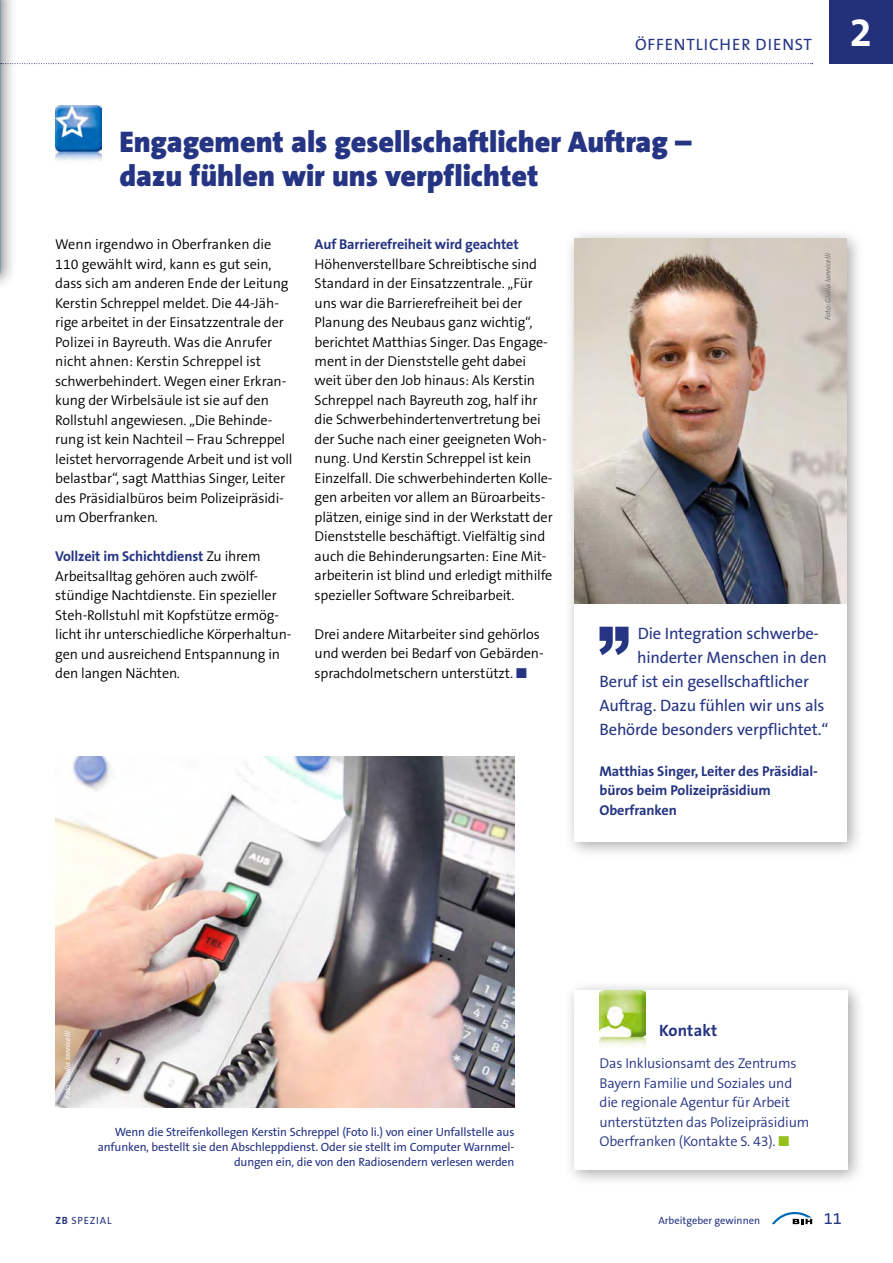
<style>
.page{position:relative;width:893px;height:1263px;background:#fff}
.page>*{position:absolute;margin:0;border:0;box-sizing:border-box;transform-origin:0 0}
.t1{font:700 40.5px "The Sans B W7";color:#fff}
.t2{font:900 30px/34.5px "The Sans B W9";color:#253483}
.P_Vorschalttext{font:16.5px "The Sans B W5 Plain";letter-spacing:-.01em;color:#253483}
.P_Vorschalttext-2{font:16.5px "The Sans B W5 Plain";letter-spacing:.055em;color:#253483}
.t3{font:700 16.5px "The Sans B W7";letter-spacing:.01em;color:#253483}
.P_Fließtext{font:300 14.25px/19.5px "The Sans B W4";letter-spacing:-.01em;color:#000}
.P_Fließtext-2{font:300 14.25px/19.5px "The Sans B W4";letter-spacing:-.01em;color:#253483}
.P_Fließtext-3{font:700 14.25px/19.5px "The Sans B W7";letter-spacing:-.01em;color:#253483}
.t4{font:12px/15px "The Sans B W5 Plain";letter-spacing:-.01em;color:#253483;text-align:right}
.t5{font:10.5px "The Sans B W5 Plain";color:#253483}
.t6{font:10.5px "The Sans B W5 Plain";letter-spacing:.075em;color:#253483}
.t7{font:italic 7.5px "The Sans B W5 Plain";color:#fff}
.t8{font:italic 7.5px "The Sans B W5 Plain";color:#6f6f6e}
.s1{font-family:"The Sans B W4";font-weight:300;color:#000}
.s2{color:#253483}
.s3{color:#94c11c}
.s4{font-family:"The Sans B W7";font-weight:700}
</style>
<div class="page">
<svg style="left:17px;top:63px;width:796px;height:1px"></svg>
<div style="left:0;top:0;width:17px;height:291px;background:#000;opacity:.5"></div>
<div style="left:563px;top:227px;width:301px;height:632px;background:#000;opacity:.35"></div>
<div style="left:574px;top:238px;width:272px;height:603px;background:#fff"></div>
<svg style="left:599px;top:627px;width:29px;height:28px"></svg>
<svg style="left:772px;top:1212px;width:40px;height:12px"></svg>
<div style="left:829px;top:0;width:64px;height:64px;background:#23307a"></div>
<img style="left:55px;top:106px;width:46px;height:55px">
<img style="left:55px;top:756px;width:459px;height:352px">
<img style="left:574px;top:238px;width:272px;height:365px">
<div style="left:563px;top:979px;width:302px;height:208px;background:#000;opacity:.35"></div>
<div style="left:574px;top:990px;width:274px;height:179px;background:#fff"></div>
<img style="left:600px;top:990px;width:46px;height:57px">
<p class="P_Vorschalttext-2" style="left:635px;top:34px;width:179px">ÖFFENTLICHER DIENST</p>
<h1 class="t1" style="left:850px;top:6px;width:24px">2</h1>
<h4 class="t2" style="left:119px;top:124px;width:574px">Engagement als gesellschaftlicher Auftrag – dazu fühlen wir uns verpflichtet</h4>
<p class="P_Fließtext" style="left:55px;top:235px;width:239px">Wenn irgendwo in Oberfranken die 110 gewählt wird, kann es gut sein, dass sich am anderen Ende der Leitung Kerstin Schreppel meldet. Die 44-Jäh&shy;rige arbeitet in der Einsatzzentrale der Polizei in Bayreuth. Was die Anrufer nicht ahnen: Kerstin Schreppel ist schwerbehindert. Wegen einer Erkran&shy;kung der Wirbelsäule ist sie auf den Rollstuhl angewiesen. „Die Behinde&shy;rung ist kein Nachteil – Frau Schreppel leistet hervorragende Arbeit und ist voll belastbar“, sagt Matthias Singer, Leiter des Präsidialbüros beim Polizeipräsidi&shy;um Oberfranken.</p>
<h5 class="P_Fließtext-3" style="left:55px;top:546px;width:207px">Vollzeit im Schichtdienst <span class="s1">Zu ihrem</span></h5>
<p class="P_Fließtext" style="left:55px;top:566px;width:238px">Arbeitsalltag gehören auch zwölf&shy;stündige Nachtdienste. Ein spezieller Steh-Rollstuhl mit Kopfstütze ermög&shy;licht ihr unterschiedliche Körperhaltun&shy;gen und ausreichend Entspannung in den langen Nächten.</p>
<h5 class="P_Fließtext-3" style="left:315px;top:235px;width:206px">Auf Barrierefreiheit wird geachtet</h5>
<p class="P_Fließtext" style="left:315px;top:254px;width:240px">Höhenverstellbare Schreibtische sind Standard in der Einsatzzentrale. „Für uns war die Barrierefreiheit bei der Planung des Neubaus ganz wichtig“, berichtet Matthias Singer. Das Engage&shy;ment in der Dienststelle geht dabei weit über den Job hinaus: Als Kerstin Schreppel nach Bayreuth zog, half ihr die Schwerbehindertenvertretung bei der Suche nach einer geeigneten Woh&shy;nung. Und Kerstin Schreppel ist kein Einzelfall. Die schwerbehinderten Kolle&shy;gen arbeiten vor allem an Büroarbeits&shy;plätzen, einige sind in der Werkstatt der Dienststelle beschäftigt. Vielfältig sind auch die Behinderungsarten: Eine Mit&shy;arbeiterin ist blind und erledigt mithilfe spezieller Software Schreibarbeit.</p>
<p class="P_Fließtext" style="left:315px;top:624px;width:231px">Drei andere Mitarbeiter sind gehörlos und werden bei Bedarf von Gebärden&shy;sprachdolmetschern unterstützt. <span class="s2">■</span></p>
<p class="t8" style="left:823px;top:320px;width:69px;rotate:-90deg">Foto: Giulia Iannicelli</p>
<p class="P_Vorschalttext" style="left:638px;top:623px;width:183px">Die Integration schwerbe-</p>
<p class="P_Vorschalttext" style="left:637px;top:647px;width:191px">hinderter Menschen in den</p>
<p class="P_Vorschalttext" style="left:600px;top:671px;width:211px">Beruf ist ein gesellschaftlicher</p>
<p class="P_Vorschalttext" style="left:600px;top:695px;width:227px">Auftrag. Dazu fühlen wir uns als</p>
<p class="P_Vorschalttext" style="left:600px;top:719px;width:231px">Behörde besonders verpflichtet.“</p>
<p class="P_Fließtext-3" style="left:600px;top:761px;width:219px">Matthias Singer, Leiter des Präsidial&shy;büros beim Polizeipräsidium<br>Oberfranken</p>
<p class="t7" style="left:63px;top:1098px;width:69px;rotate:-90deg">Foto: Giulia Iannicelli</p>
<p class="t4" style="left:98px;top:1124px;width:418px">Wenn die Streifenkollegen Kerstin Schreppel (Foto li.) von einer Unfallstelle aus anfunken, bestellt sie den Abschleppdienst. Oder sie stellt im Computer Warnmel&shy;dungen ein, die von den Radiosendern verlesen werden</p>
<h4 class="t3" style="left:659px;top:1020px;width:60px">Kontakt</h4>
<p class="P_Fließtext-2" style="left:600px;top:1054px;width:211px">Das Inklusionsamt des Zentrums Bayern Familie und Soziales und die regionale Agentur für Arbeit unterstützten das Polizeipräsidium Oberfranken (Kontakte S. 43). <span class="s3">■</span></p>
<p class="t6" style="left:55px;top:1214px;width:58px"><span class="s4">ZB</span> SPEZIAL</p>
<p class="t5" style="left:658px;top:1214px;width:103px">Arbeitgeber gewinnen</p>
<p class="P_Vorschalttext" style="left:824px;top:1208px;width:20px">11</p>
</div>
